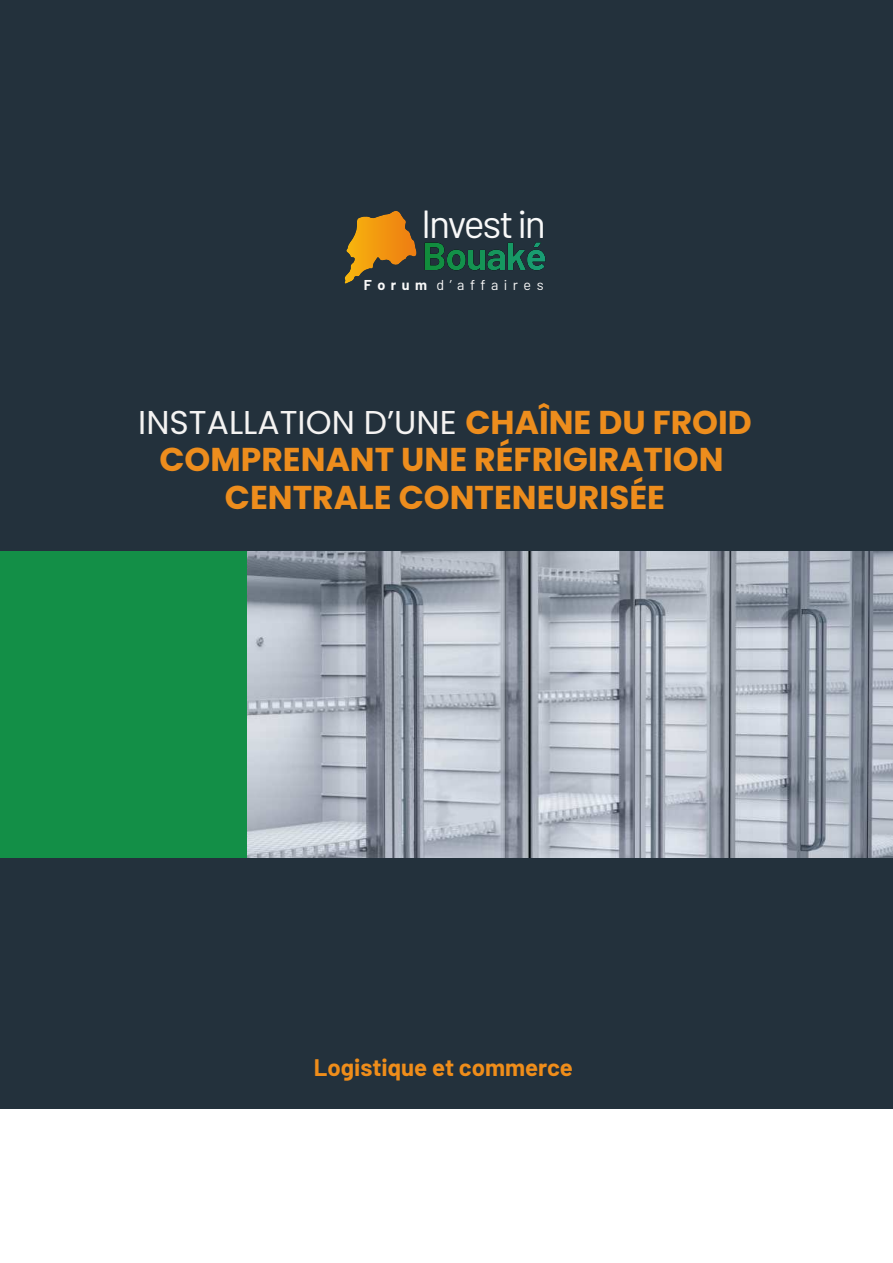
<style>
.page{position:relative;width:893px;height:1263px;background:#23313c}
.page>*{position:absolute;margin:0;border:0;box-sizing:border-box;transform-origin:0 0}
.t1{font:39.3px "Barlow";letter-spacing:-.055em;color:#f9f9f9}
.t2{font:700 33px/37.5px "Poppins";color:#ed8d1d;text-align:center}
.t3{font:700 24px "Barlow";color:#ef8d1a}
.t4{font:14.4px "Barlow";color:#f9f9f9}
.s1{font-weight:700}
.s2{font-weight:400;color:#f4f3f2}
</style>
<div class="page">
<div style="left:0;top:1110px;width:893px;height:153px;background:#fff"></div>
<div style="left:0;top:552px;width:247px;height:306px;background:#138f47"></div>
<svg style="left:344px;top:211px;width:73px;height:73px"></svg>
<svg style="left:425px;top:242px;width:120px;height:28px"></svg>
<img style="left:247px;top:552px;width:646px;height:306px">
<p class="t1" style="left:421px;top:204px;width:127px">Invest in</p>
<p class="t4" style="left:364px;top:277px;width:181px"><span class="s1">F o r u m</span> d ’ a f f a i r e s</p>
<p class="t2" style="left:138px;top:404px;width:615px"><span class="s2">INSTALLATION D’UNE</span> CHAÎNE DU FROID<br>COMPRENANT UNE RÉFRIGIRATION<br>CENTRALE CONTENEURISÉE</p>
<p class="t3" style="left:314px;top:1054px;width:261px">Logistique et commerce</p>
</div>
